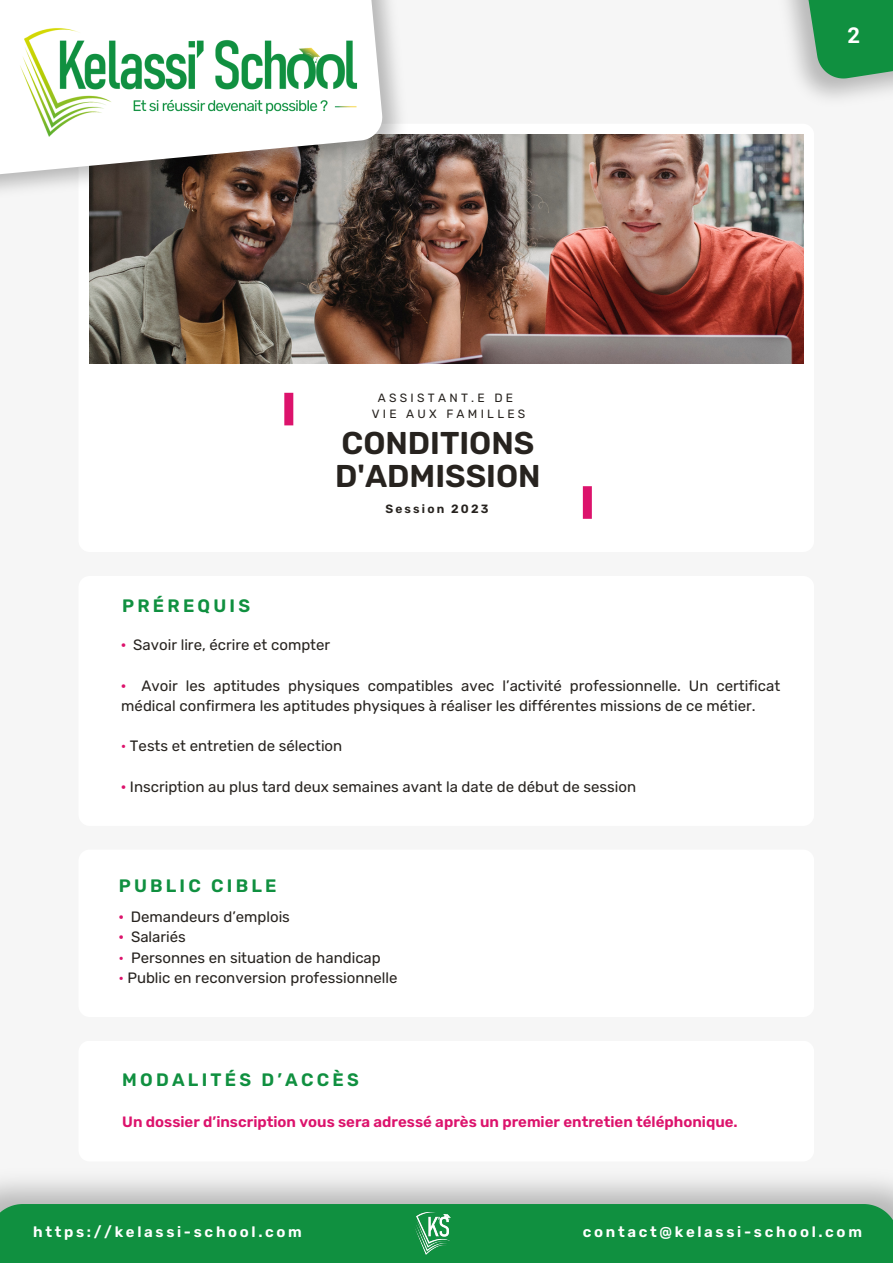
<style>
.page{position:relative;width:893px;height:1264px;background:#fff}
.page>*{position:absolute;margin:0;border:0;box-sizing:border-box;transform-origin:0 0}
.t1{font:600 31.5px/32.5px "Rubik";color:#27231f}
.t2{font:700 21.9px "Roboto";color:#fff}
.t3{font:600 18px "Rubik";letter-spacing:.18em;color:#109040}
.t4{font:15px/20.2px "Rubik";color:#27231f}
.t5{font:600 15px "Rubik";color:#dc136c}
.t6{font:600 15px "Rubik";letter-spacing:.18em;color:#fff}
.t7{font:12px "Rubik";letter-spacing:.275em;color:#27231f}
.t8{font:600 12px "Rubik";letter-spacing:.18em;color:#27231f}
.s1{font-weight:600;color:#dc136c}
.s2{color:#dc136c}
</style>
<div class="page">
<div style="left:0;top:0;width:892px;height:1262px;background:#f6f6f6"></div>
<svg style="left:782px;top:0;width:110px;height:82px;background:#58aa77"></svg>
<div style="left:78px;top:124px;width:736px;height:428px;background:#fff;border-radius:11px"></div>
<img style="left:89px;top:134px;width:714px;height:230px">
<div style="left:78px;top:576px;width:736px;height:250px;background:#fff;border-radius:11px"></div>
<img style="left:89px;top:0;width:331px;height:230px">
<svg style="left:0;top:0;width:384px;height:195px"></svg>
<img style="left:5px;top:6px;width:367px;height:140px">
<div style="left:0;top:1203px;width:892px;height:59px;background:#109040"></div>
<img style="left:406px;top:1206px;width:54px;height:51px">
<div style="left:284px;top:393px;width:9px;height:32px;background:#dc136c"></div>
<div style="left:582px;top:486px;width:10px;height:33px;background:#dc136c"></div>
<div style="left:78px;top:849px;width:736px;height:168px;background:#fff;border-radius:11px"></div>
<div style="left:78px;top:1040px;width:736px;height:121px;background:#fff;border-radius:11px"></div>
<p class="t2" style="left:847px;top:23px;width:14px">2</p>
<p class="t7" style="left:378px;top:391px;width:137px">ASSISTANT.E DE</p>
<p class="t7" style="left:372px;top:407px;width:155px">VIE AUX FAMILLES</p>
<p class="t1" style="left:335px;top:427px;width:207px">CONDITIONS<br>D'ADMISSION</p>
<p class="t3" style="left:122px;top:595px;width:129px">PRÉREQUIS</p>
<p class="t8" style="left:385px;top:502px;width:105px">Session 2023</p>
<p class="t4" style="left:121px;top:635px;width:210px"><span class="s1">·</span> Savoir lire, écrire et compter</p>
<p class="t4" style="left:121px;top:675px;width:660px"><span class="s1">·</span> Avoir les aptitudes physiques compatibles avec l’activité professionnelle. Un certificat médical confirmera les aptitudes physiques à réaliser les différentes missions de ce métier.</p>
<p class="t4" style="left:121px;top:736px;width:222px"><span class="s2">·</span> Tests et entretien de sélection</p>
<p class="t4" style="left:121px;top:776px;width:516px"><span class="s1">·</span> Inscription au plus tard deux semaines avant la date de début de session</p>
<p class="t3" style="left:119px;top:874px;width:159px">PUBLIC CIBLE</p>
<p class="t4" style="left:119px;top:906px;width:173px"><span class="s1">·</span> Demandeurs d’emplois</p>
<p class="t4" style="left:119px;top:927px;width:69px"><span class="s1">·</span> Salariés</p>
<p class="t4" style="left:119px;top:947px;width:263px"><span class="s2">·</span> Personnes en situation de handicap</p>
<p class="t4" style="left:119px;top:967px;width:280px"><span class="s2">·</span> Public en reconversion professionnelle</p>
<p class="t3" style="left:122px;top:1069px;width:238px">MODALITÉS D’ACCÈS</p>
<p class="t5" style="left:122px;top:1112px;width:617px">Un dossier d’inscription vous sera adressé après un premier entretien téléphonique.</p>
<p class="t6" style="left:33px;top:1223px;width:270px">https://kelassi-school.com</p>
<p class="t6" style="left:583px;top:1223px;width:280px">contact@kelassi-school.com</p>
</div>
